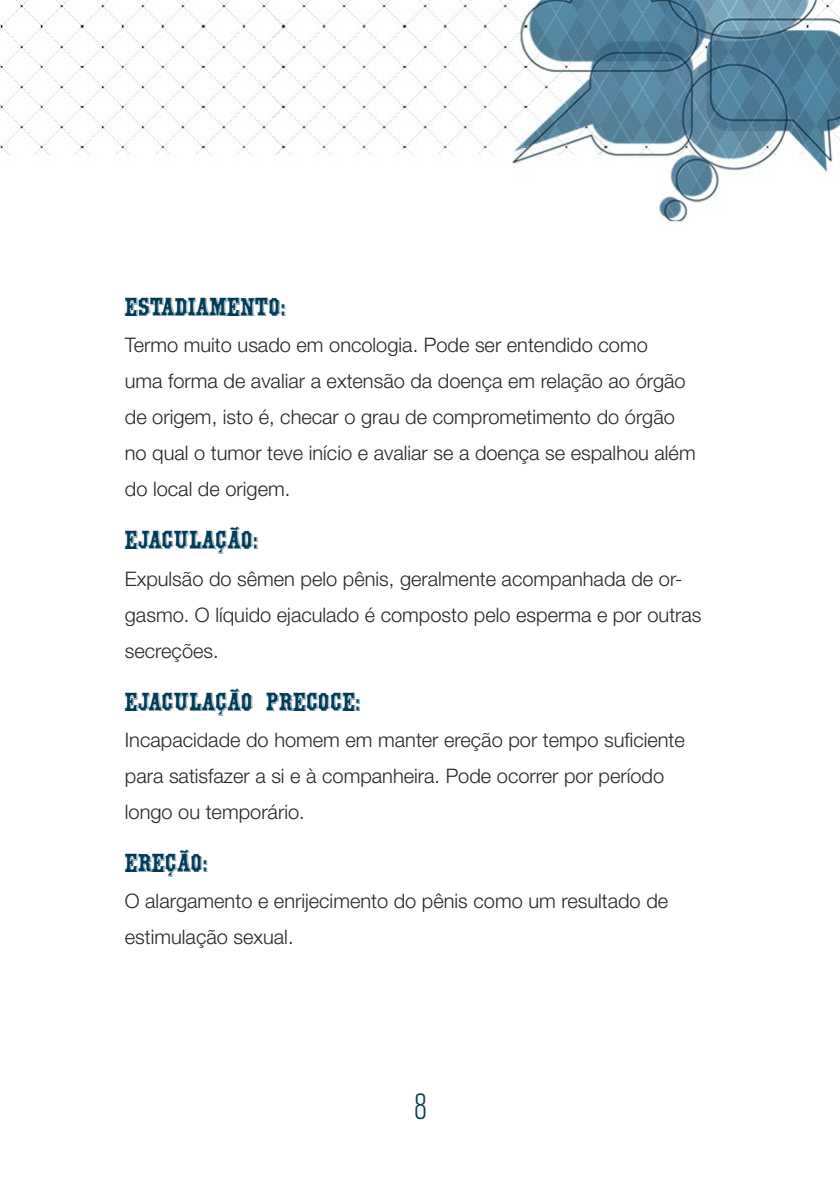
<style>
.page{position:relative;width:840px;height:1191px;background:#fff}
.page>*{position:absolute;margin:0;border:0;box-sizing:border-box;transform-origin:0 0}
.t1{font:300 condensed 36px "Akzidenz Grotesk BQ";color:#003c58}
.t2{font:26px "Montague";color:#003c58}
.t3{font:300 20px/36px "Helvetica Neue LT Std";color:#262726}
</style>
<div class="page">
<img style="left:0;top:0;width:839px;height:224px">
<h2 class="t2" style="left:125px;top:292px;width:162px">ESTADIAMENTO:</h2>
<p class="t3" style="left:125px;top:327px;width:572px">Termo muito usado em oncologia. Pode ser entendido como<br>uma forma de avaliar a extensão da doença em relação ao órgão de origem, isto é, checar o grau de comprometimento do órgão no qual o tumor teve início e avaliar se a doença se espalhou além do local de origem.</p>
<h2 class="t2" style="left:125px;top:525px;width:135px">EJACULAÇÃO:</h2>
<p class="t3" style="left:125px;top:560px;width:578px">Expulsão do sêmen pelo pênis, geralmente acompanhada de or&shy;gasmo. O líquido ejaculado é composto pelo esperma e por outras secreções.</p>
<h2 class="t2" style="left:125px;top:686px;width:237px">EJACULAÇÃO PRECOCE:</h2>
<p class="t3" style="left:125px;top:721px;width:561px">Incapacidade do homem em manter ereção por tempo suficiente para satisfazer a si e à companheira. Pode ocorrer por período longo ou temporário.</p>
<h2 class="t2" style="left:125px;top:847px;width:84px">EREÇÃO:</h2>
<p class="t3" style="left:125px;top:882px;width:544px">O alargamento e enrijecimento do pênis como um resultado de estimulação sexual.</p>
<h1 class="t1" style="left:414px;top:1086px;width:14px">8</h1>
</div>
